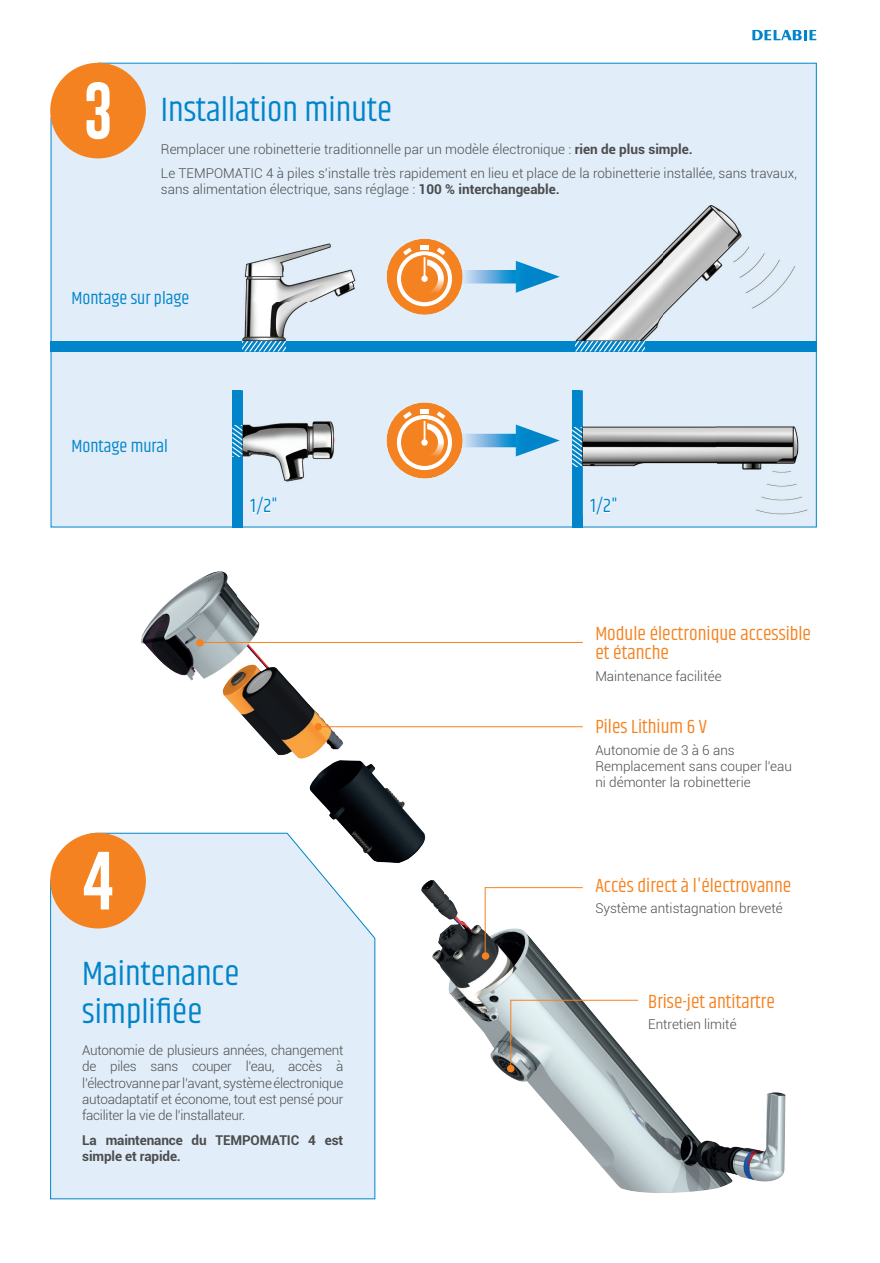
<style>
.page{position:relative;width:880px;height:1263px;background:#fff}
.page>*{position:absolute;margin:0;border:0;box-sizing:border-box;transform-origin:0 0}
.t1{font:34.5px/37.5px "Khand";color:#0084ca}
.t2{font:19.5px/19.5px "Khand";color:#f58220}
.t3{font:19.5px "Khand";color:#0084ca}
.t4{font:18px "Khand";color:#0084ca}
.t5{font:300 13.5px/16.2px "Roboto";color:#4b4c4d}
.t6{font:700 13.5px/16.2px "Roboto";letter-spacing:-.01em;color:#4b4c4d}
.s1{font-weight:700}
</style>
<div class="page">
<svg style="left:50px;top:832px;width:60px;height:368px;background:#d4e6f4"></svg>
<svg style="left:110px;top:727px;width:676px;height:473px"></svg>
<img style="left:141px;top:571px;width:203px;height:244px">
<div style="left:50px;top:62px;width:767px;height:466px;background:#e1edf8"></div>
<div style="left:50px;top:63px;width:96px;height:95px;background:#f58220;border-radius:50%"></div>
<svg style="left:87px;top:82px;width:23px;height:57px"></svg>
<div style="left:50px;top:833px;width:96px;height:95px;background:#f58220;border-radius:50%"></div>
<svg style="left:84px;top:852px;width:28px;height:58px"></svg>
<div style="left:572px;top:391px;width:10px;height:137px;background:#0084ca"></div>
<div style="left:232px;top:391px;width:11px;height:137px;background:#0084ca"></div>
<img style="left:213px;top:219px;width:160px;height:122px">
<img style="left:513px;top:205px;width:301px;height:136px">
<img style="left:242px;top:364px;width:119px;height:137px">
<img style="left:242px;top:391px;width:1px;height:110px">
<svg style="left:232px;top:425px;width:11px;height:31px"></svg>
<img style="left:580px;top:354px;width:137px;height:108px">
<img style="left:717px;top:354px;width:91px;height:162px">
<img style="left:582px;top:462px;width:135px;height:54px">
<img style="left:580px;top:391px;width:2px;height:36px">
<svg style="left:572px;top:427px;width:10px;height:40px"></svg>
<div style="left:50px;top:341px;width:766px;height:11px;background:#0084ca"></div>
<svg style="left:462px;top:270px;width:54px;height:14px"></svg>
<svg style="left:516px;top:261px;width:44px;height:32px"></svg>
<svg style="left:462px;top:434px;width:54px;height:13px"></svg>
<svg style="left:516px;top:425px;width:44px;height:32px"></svg>
<div style="left:387px;top:239px;width:76px;height:76px;background:#f58220;border-radius:50%"></div>
<svg style="left:403px;top:248px;width:9px;height:7px"></svg>
<div style="left:397px;top:251px;width:55px;height:55px;border:4px solid #fff;border-radius:50%"></div>
<div style="left:420px;top:245px;width:8px;height:5px;background:#fff"></div>
<svg style="left:422px;top:248px;width:23px;height:50px"></svg>
<div style="left:421px;top:275px;width:7px;height:7px;background:#fff;border-radius:3px"></div>
<div style="left:387px;top:403px;width:76px;height:76px;background:#f58220;border-radius:50%"></div>
<svg style="left:403px;top:411px;width:9px;height:8px"></svg>
<div style="left:397px;top:415px;width:55px;height:55px;border:4px solid #fff;border-radius:50%"></div>
<div style="left:420px;top:409px;width:8px;height:5px;background:#fff"></div>
<svg style="left:422px;top:411px;width:23px;height:51px"></svg>
<svg style="left:421px;top:439px;width:7px;height:7px"></svg>
<svg style="left:243px;top:341px;width:43px;height:11px"></svg>
<svg style="left:576px;top:341px;width:68px;height:11px"></svg>
<svg style="left:590px;top:497px;width:26px;height:19px"></svg>
<svg style="left:250px;top:497px;width:27px;height:19px"></svg>
<hr style="left:200px;top:642px;width:383px;height:1px;background:#f58220">
<hr style="left:318px;top:726px;width:265px;height:1px;background:#f58220">
<hr style="left:485px;top:887px;width:98px;height:1px;background:#f58220">
<hr style="left:510px;top:1000px;width:128px;height:1px;background:#f58220">
<div style="left:196px;top:639px;width:8px;height:8px;background:#f58220;border-radius:50%"></div>
<div style="left:314px;top:723px;width:8px;height:7px;background:#f58220;border-radius:50%"></div>
<div style="left:507px;top:1065px;width:7px;height:7px;background:#f58220;border-radius:50%"></div>
<div style="left:482px;top:952px;width:7px;height:8px;background:#f58220;border-radius:50%"></div>
<hr style="left:485px;top:887px;width:1px;height:69px;background:#f58220">
<hr style="left:510px;top:1000px;width:1px;height:69px;background:#f58220">
<svg style="left:752px;top:30px;width:64px;height:10px"></svg>
<h1 class="t1" style="left:161px;top:93px;width:233px">Installation minute</h1>
<p class="t5" style="left:161px;top:136px;width:637px;line-height:24.8px">Remplacer une robinetterie traditionnelle par un modèle électronique : <span class="s1">rien de plus simple.<br></span>Le TEMPOMATIC 4 à piles s’installe très rapidement en lieu et place de la robinetterie installée, sans travaux,</p>
<p class="t5" style="left:161px;top:181px;width:400px">sans alimentation électrique, sans réglage : <span class="s1">100 % interchangeable.</span></p>
<h3 class="t4" style="left:72px;top:287px;width:119px">Montage sur plage</h3>
<h3 class="t4" style="left:72px;top:435px;width:98px">Montage mural</h3>
<h2 class="t3" style="left:251px;top:494px;width:29px">1/2"</h2>
<h2 class="t3" style="left:590px;top:494px;width:29px">1/2"</h2>
<h1 class="t1" style="left:82px;top:957px;width:159px">Maintenance simplifiée</h1>
<h2 class="t2" style="left:595px;top:625px;width:217px">Module électronique accessible et étanche</h2>
<p class="t5" style="left:595px;top:668px;width:128px">Maintenance facilitée</p>
<h2 class="t2" style="left:595px;top:718px;width:113px">Piles Lithium 6 V</h2>
<p class="t5" style="left:595px;top:742px;width:198px">Autonomie de 3 à 6 ans<br>Remplacement sans couper l'eau ni démonter la robinetterie</p>
<h2 class="t2" style="left:595px;top:877px;width:198px">Accès direct à l'électrovanne</h2>
<p class="t5" style="left:595px;top:900px;width:189px">Système antistagnation breveté</p>
<h2 class="t2" style="left:648px;top:993px;width:128px">Brise-jet antitartre</h2>
<p class="t5" style="left:648px;top:1016px;width:90px">Entretien limité</p>
<p class="t5" style="left:82px;top:1042px;width:263px;text-align:justify">Autonomie de plusieurs années, changement de piles sans couper l’eau, accès à l’électrovanne par l’avant, système électronique autoadaptatif et économe, tout est pensé pour faciliter la vie de l'installateur.</p>
<p class="t6" style="left:82px;top:1131px;width:262px">La maintenance du TEMPOMATIC 4 est simple et rapide.</p>
</div>
